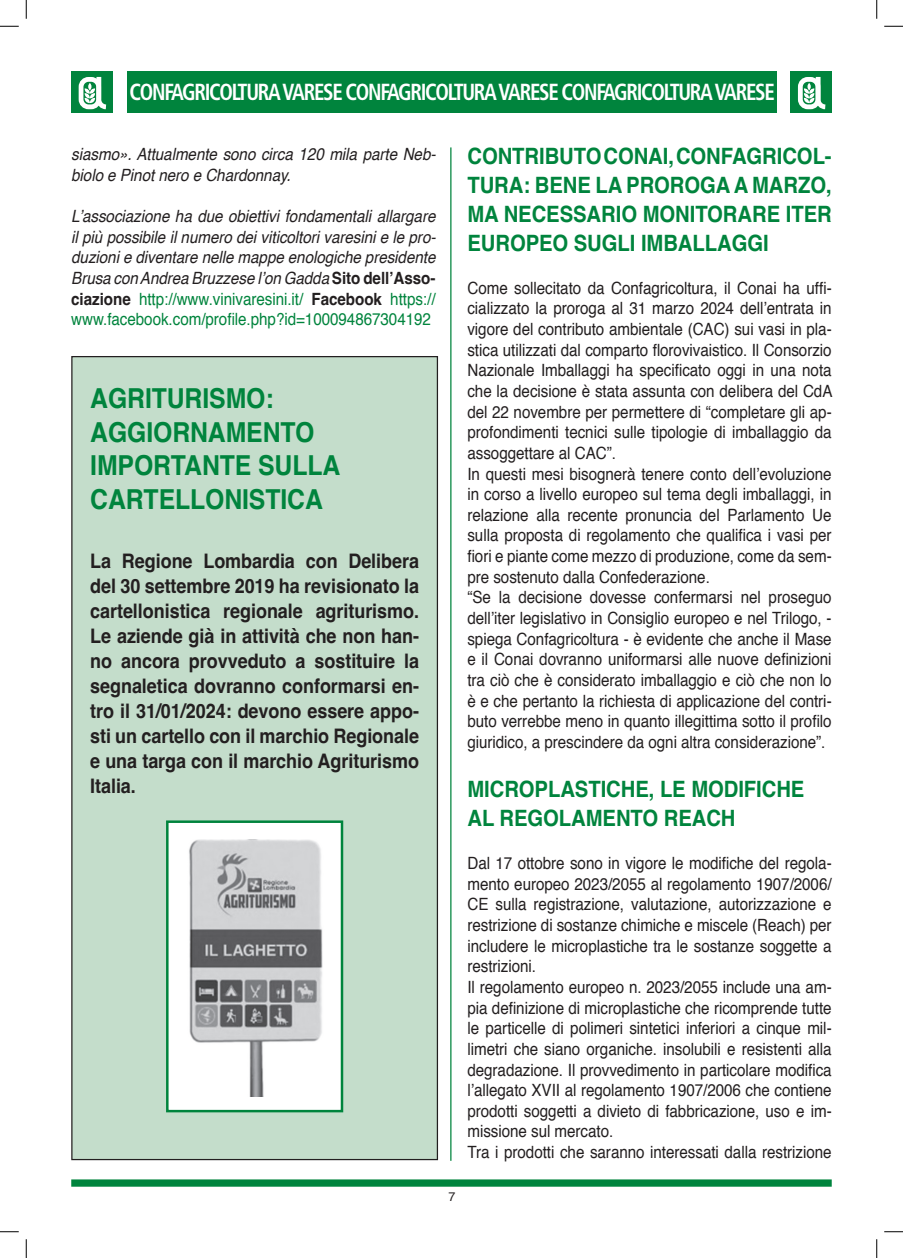
<style>
.page{position:relative;width:903px;height:1258px;background:#fff}
.page>*{position:absolute;margin:0;border:0;box-sizing:border-box;transform-origin:0 0}
.t1{font:700 27.5px "Helvetica";letter-spacing:-.005em;color:#00843d;scale:.9 1}
.t2{font:700 condensed 23.25px "Frutiger";letter-spacing:-.065em;color:#fff;scale:.9 1}
.t3{font:700 22.5px/28.8px "Helvetica";letter-spacing:-.005em;color:#00843d;text-align:justify;scale:.9 1}
.t4{font:700 20px/25px "Helvetica";letter-spacing:-.005em;color:#231f20;text-align:justify;scale:.9 1}
.t5{font:16.88px/20.6px "Helvetica";letter-spacing:-.005em;color:#231f20;text-align:justify;scale:.9 1}
.t6{font:italic 16.88px/20.6px "Helvetica";letter-spacing:-.005em;color:#231f20;scale:.9 1}
.t7{font:12.5px "Helvetica";color:#231f20}
.s1{font-weight:700;font-style:normal}
.s2{font-style:normal;color:#00843d}
</style>
<div class="page">
<div style="left:71px;top:1179px;width:761px;height:7px;background:#00843d"></div>
<div style="left:71px;top:71px;width:41px;height:41px;background:#00843d"></div>
<div style="left:79px;top:77px;width:22px;height:32px;border:5px solid #fff;border-radius:7px"></div>
<svg style="left:85px;top:76px;width:22px;height:34px"></svg>
<div style="left:790px;top:71px;width:42px;height:41px;background:#00843d"></div>
<div style="left:798px;top:77px;width:22px;height:32px;border:5px solid #fff;border-radius:7px"></div>
<svg style="left:804px;top:76px;width:22px;height:34px"></svg>
<div style="left:127px;top:71px;width:650px;height:41px;background:#00843d"></div>
<hr style="left:450px;top:147px;width:1px;height:1013px;background:#00843d">
<div style="left:72px;top:356px;width:365px;height:803px;background:#c4ddcb"></div>
<div style="left:167px;top:821px;width:175px;height:289px;background:#fff"></div>
<img style="left:189px;top:839px;width:134px;height:257px">
<div style="left:166px;top:820px;width:177px;height:292px;border:2px solid #00843d"></div>
<svg style="left:0;top:25px;width:19px;height:2px"></svg>
<svg style="left:884px;top:25px;width:19px;height:2px"></svg>
<svg style="left:0;top:1231px;width:19px;height:1px"></svg>
<svg style="left:884px;top:1231px;width:19px;height:1px"></svg>
<svg style="left:25px;top:0;width:2px;height:19px"></svg>
<svg style="left:25px;top:1239px;width:2px;height:18px"></svg>
<svg style="left:876px;top:0;width:1px;height:19px"></svg>
<svg style="left:876px;top:1239px;width:1px;height:18px"></svg>
<p class="t2" style="left:130px;top:78px;width:718px">CONFAGRICOLTURA VARESE CONFAGRICOLTURA VARESE CONFAGRICOLTURA VARESE</p>
<p class="t6" style="left:71px;top:144px;width:407px">siasmo». Attualmente sono circa 120 mila parte Neb&shy;biolo e Pinot nero e Chardonnay.</p>
<p class="t6" style="left:71px;top:206px;width:407px;text-align:justify">L’associazione ha due obiettivi fondamentali allargare il più possibile il numero dei viticoltori varesini e le pro&shy;duzioni e diventare nelle mappe enologiche presidente Brusa con Andrea Bruzzese l’on Gadda <span class="s1">Sito dell’Asso&shy;ciazione</span> <span class="s2">http://www.vinivaresini.it/</span> <span class="s1">Facebook</span> <span class="s2">https:// www.facebook.com/profile.php?id=100094867304192</span></p>
<p class="t1" style="left:90px;top:381px;width:205px">AGRITURISMO:</p>
<p class="t1" style="left:90px;top:415px;width:251px">AGGIORNAMENTO</p>
<p class="t1" style="left:90px;top:449px;width:279px">IMPORTANTE SULLA</p>
<p class="t1" style="left:90px;top:482px;width:260px">CARTELLONISTICA</p>
<p class="t4" style="left:90px;top:550px;width:367px">La Regione Lombardia con Delibera del 30 settembre 2019 ha revisionato la cartellonistica regionale agriturismo.<br>Le aziende già in attività che non han&shy;no ancora provveduto a sostituire la segnaletica dovranno conformarsi en&shy;tro il 31/01/2024: devono essere appo&shy;sti un cartello con il marchio Regionale e una targa con il marchio Agriturismo Italia.</p>
<p class="t3" style="left:467px;top:144px;width:406px">CONTRIBUTO CONAI, CONFAGRICOL-TURA: BENE LA PROROGA A MARZO, MA NECESSARIO MONITORARE ITER EUROPEO SUGLI IMBALLAGGI</p>
<p class="t5" style="left:467px;top:278px;width:407px">Come sollecitato da Confagricoltura, il Conai ha uffi&shy;cializzato la proroga al 31 marzo 2024 dell’entrata in vigore del contributo ambientale (CAC) sui vasi in pla&shy;stica utilizzati dal comparto florovivaistico. Il Consorzio Nazionale Imballaggi ha specificato oggi in una nota che la decisione è stata assunta con delibera del CdA del 22 novembre per permettere di “completare gli ap&shy;profondimenti tecnici sulle tipologie di imballaggio da assoggettare al CAC”.</p>
<p class="t5" style="left:467px;top:464px;width:406px">In questi mesi bisognerà tenere conto dell’evoluzione in corso a livello europeo sul tema degli imballaggi, in relazione alla recente pronuncia del Parlamento Ue sulla proposta di regolamento che qualifica i vasi per fiori e piante come mezzo di produzione, come da sem&shy;pre sostenuto dalla Confederazione.</p>
<p class="t5" style="left:467px;top:587px;width:406px">“Se la decisione dovesse confermarsi nel proseguo dell’iter legislativo in Consiglio europeo e nel Trilogo, - spiega Confagricoltura - è evidente che anche il Mase e il Conai dovranno uniformarsi alle nuove definizioni tra ciò che è considerato imballaggio e ciò che non lo è e che pertanto la richiesta di applicazione del contri&shy;buto verrebbe meno in quanto illegittima sotto il profilo giuridico, a prescindere da ogni altra considerazione”.</p>
<p class="t3" style="left:467px;top:777px;width:376px">MICROPLASTICHE, LE MODIFICHE<br>AL REGOLAMENTO REACH</p>
<p class="t5" style="left:467px;top:853px;width:406px">Dal 17 ottobre sono in vigore le modifiche del regola&shy;mento europeo 2023/2055 al regolamento 1907/2006/ CE sulla registrazione, valutazione, autorizzazione e restrizione di sostanze chimiche e miscele (Reach) per includere le microplastiche tra le sostanze soggette a restrizioni.</p>
<p class="t5" style="left:467px;top:977px;width:406px">Il regolamento europeo n. 2023/2055 include una am&shy;pia definizione di microplastiche che ricomprende tutte le particelle di polimeri sintetici inferiori a cinque mil&shy;limetri che siano organiche. insolubili e resistenti alla degradazione. Il provvedimento in particolare modifica l’allegato XVII al regolamento 1907/2006 che contiene prodotti soggetti a divieto di fabbricazione, uso e im&shy;missione sul mercato.</p>
<p class="t5" style="left:467px;top:1142px;width:406px">Tra i prodotti che saranno interessati dalla restrizione</p>
<p class="t7" style="left:449px;top:1186px;width:8px">7</p>
</div>
